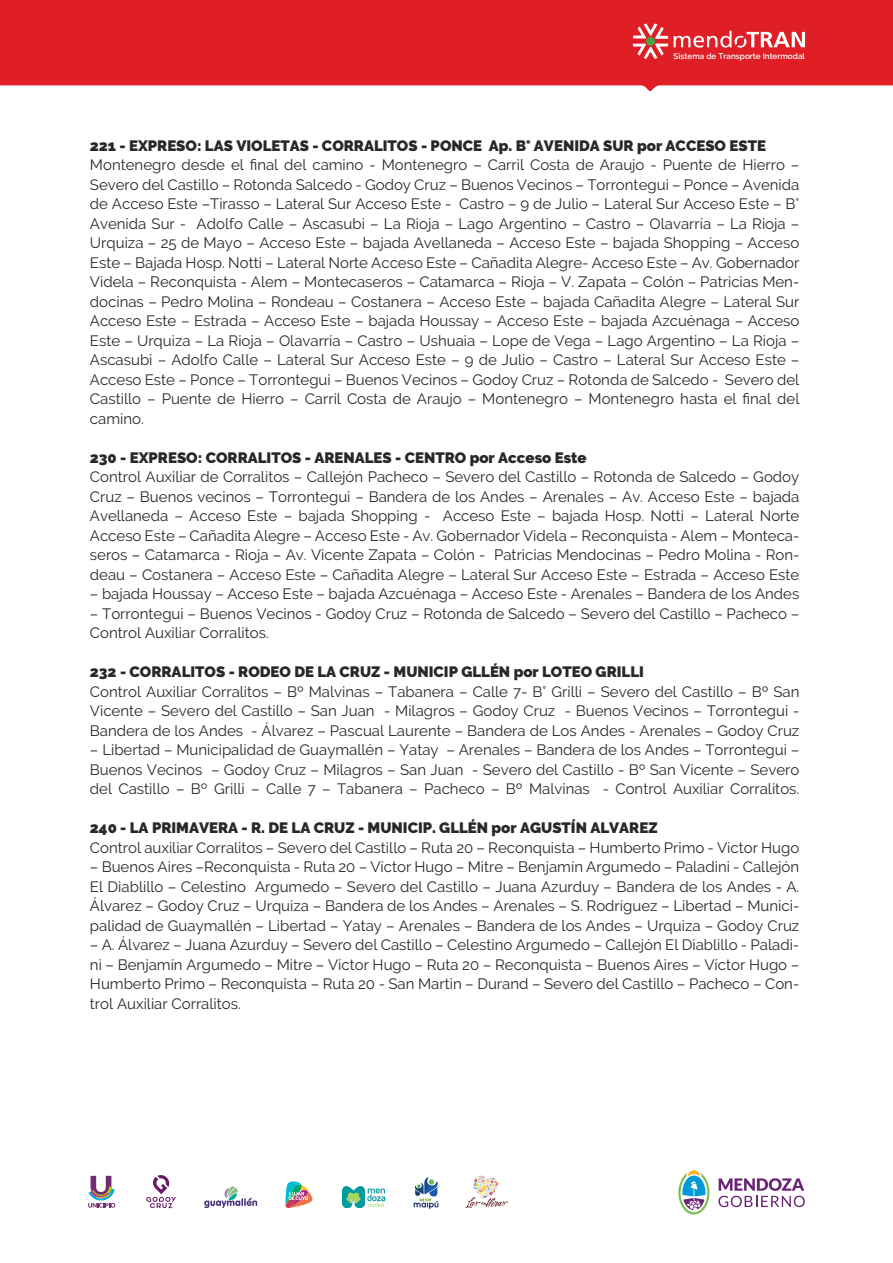
<style>
.page{position:relative;width:893px;height:1263px;background:#fff}
.page>*{position:absolute;margin:0;border:0;box-sizing:border-box;transform-origin:0 0}
.t1{font:15px/19.5px "Raleway";color:#282828;text-align:justify}
.t2{font:900 15px "Raleway";color:#282828}
.t3{font:600 8.25px "Raleway";color:#fff}
</style>
<div class="page">
<svg style="left:718px;top:1178px;width:87px;height:29px"></svg>
<svg style="left:678px;top:1170px;width:31px;height:44px"></svg>
<svg style="left:285px;top:1181px;width:27px;height:27px"></svg>
<svg style="left:465px;top:1175px;width:43px;height:33px"></svg>
<svg style="left:204px;top:1186px;width:53px;height:22px"></svg>
<svg style="left:342px;top:1186px;width:43px;height:22px"></svg>
<svg style="left:88px;top:1176px;width:27px;height:32px"></svg>
<svg style="left:146px;top:1175px;width:30px;height:33px"></svg>
<svg style="left:414px;top:1177px;width:24px;height:32px"></svg>
<div style="left:0;top:0;width:893px;height:91px;background:#e01e26"></div>
<svg style="left:633px;top:23px;width:35px;height:36px"></svg>
<div style="left:646px;top:37px;width:9px;height:9px;background:#519f43;border-radius:50%"></div>
<svg style="left:674px;top:31px;width:131px;height:17px"></svg>
<p class="t3" style="left:674px;top:51px;width:133px">Sistema de Transporte Intermodal</p>
<p class="t2" style="left:90px;top:137px;width:677px">221 - EXPRESO: LAS VIOLETAS - CORRALITOS - PONCE Ap. B° AVENIDA SUR por ACCESO ESTE</p>
<p class="t1" style="left:90px;top:155px;width:711px">Montenegro desde el final del camino - Montenegro – Carril Costa de Araujo - Puente de Hierro – Severo del Castillo – Rotonda Salcedo - Godoy Cruz – Buenos Vecinos – Torrontegui – Ponce – Avenida de Acceso Este –Tirasso – Lateral Sur Acceso Este - Castro – 9 de Julio – Lateral Sur Acceso Este – B° Avenida Sur - Adolfo Calle – Ascasubi – La Rioja – Lago Argentino – Castro – Olavarría – La Rioja – Urquiza – 25 de Mayo – Acceso Este – bajada Avellaneda – Acceso Este – bajada Shopping – Acceso Este – Bajada Hosp. Notti – Lateral Norte Acceso Este – Cañadita Alegre- Acceso Este – Av. Gobernador Videla – Reconquista - Alem – Montecaseros – Catamarca – Rioja – V. Zapata – Colón – Patricias Men&shy;docinas – Pedro Molina – Rondeau – Costanera – Acceso Este – bajada Cañadita Alegre – Lateral Sur Acceso Este – Estrada – Acceso Este – bajada Houssay – Acceso Este – bajada Azcuénaga – Acceso Este – Urquiza – La Rioja – Olavarría – Castro – Ushuaia – Lope de Vega – Lago Argentino – La Rioja – Ascasubi – Adolfo Calle – Lateral Sur Acceso Este – 9 de Julio – Castro – Lateral Sur Acceso Este – Acceso Este – Ponce – Torrontegui – Buenos Vecinos – Godoy Cruz – Rotonda de Salcedo - Severo del Castillo – Puente de Hierro – Carril Costa de Araujo – Montenegro – Montenegro hasta el final del camino.</p>
<p class="t2" style="left:90px;top:449px;width:498px">230 - EXPRESO: CORRALITOS - ARENALES - CENTRO por Acceso Este</p>
<p class="t1" style="left:90px;top:467px;width:711px">Control Auxiliar de Corralitos – Callejón Pacheco – Severo del Castillo – Rotonda de Salcedo – Godoy Cruz – Buenos vecinos – Torrontegui – Bandera de los Andes – Arenales – Av. Acceso Este – bajada Avellaneda – Acceso Este – bajada Shopping - Acceso Este – bajada Hosp. Notti – Lateral Norte Acceso Este – Cañadita Alegre – Acceso Este - Av. Gobernador Videla – Reconquista - Alem – Monteca&shy;seros – Catamarca - Rioja – Av. Vicente Zapata – Colón - Patricias Mendocinas – Pedro Molina - Ron&shy;deau – Costanera – Acceso Este – Cañadita Alegre – Lateral Sur Acceso Este – Estrada – Acceso Este</p>
<p class="t1" style="left:90px;top:584px;width:711px">– bajada Houssay – Acceso Este – bajada Azcuénaga – Acceso Este - Arenales – Bandera de los Andes</p>
<p class="t1" style="left:90px;top:603px;width:711px">– Torrontegui – Buenos Vecinos - Godoy Cruz – Rotonda de Salcedo – Severo del Castillo – Pacheco –<br>Control Auxiliar Corralitos.</p>
<p class="t2" style="left:90px;top:663px;width:555px">232 - CORRALITOS - RODEO DE LA CRUZ - MUNICIP GLLÉN por LOTEO GRILLI</p>
<p class="t1" style="left:90px;top:681px;width:711px">Control Auxiliar Corralitos – Bº Malvinas – Tabanera – Calle 7- B° Grilli – Severo del Castillo – Bº San Vicente – Severo del Castillo – San Juan - Milagros – Godoy Cruz - Buenos Vecinos – Torrontegui - Bandera de los Andes - Álvarez – Pascual Laurente – Bandera de Los Andes - Arenales – Godoy Cruz</p>
<p class="t1" style="left:90px;top:740px;width:711px">– Libertad – Municipalidad de Guaymallén – Yatay – Arenales – Bandera de los Andes – Torrontegui – Buenos Vecinos – Godoy Cruz – Milagros – San Juan - Severo del Castillo - Bº San Vicente – Severo del Castillo – Bº Grilli – Calle 7 – Tabanera – Pacheco – Bº Malvinas - Control Auxiliar Corralitos.</p>
<p class="t2" style="left:90px;top:819px;width:569px">240 - LA PRIMAVERA - R. DE LA CRUZ - MUNICIP. GLLÉN por AGUSTÍN ALVAREZ</p>
<p class="t1" style="left:90px;top:837px;width:711px">Control auxiliar Corralitos – Severo del Castillo – Ruta 20 – Reconquista – Humberto Primo - Víctor Hugo</p>
<p class="t1" style="left:90px;top:857px;width:711px">– Buenos Aires –Reconquista - Ruta 20 – Víctor Hugo – Mitre – Benjamín Argumedo – Paladini - Callejón El Diablillo – Celestino Argumedo – Severo del Castillo – Juana Azurduy – Bandera de los Andes - A.<br>Álvarez – Godoy Cruz – Urquiza – Bandera de los Andes – Arenales – S. Rodríguez – Libertad – Munici&shy;palidad de Guaymallén – Libertad – Yatay – Arenales – Bandera de los Andes – Urquiza – Godoy Cruz</p>
<p class="t1" style="left:90px;top:935px;width:711px">– A. Álvarez – Juana Azurduy – Severo del Castillo – Celestino Argumedo – Callejón El Diablillo - Paladi&shy;ni – Benjamín Argumedo – Mitre – Víctor Hugo – Ruta 20 – Reconquista – Buenos Aires – Víctor Hugo – Humberto Primo – Reconquista – Ruta 20 - San Martin – Durand – Severo del Castillo – Pacheco – Con&shy;trol Auxiliar Corralitos.</p>
</div>
